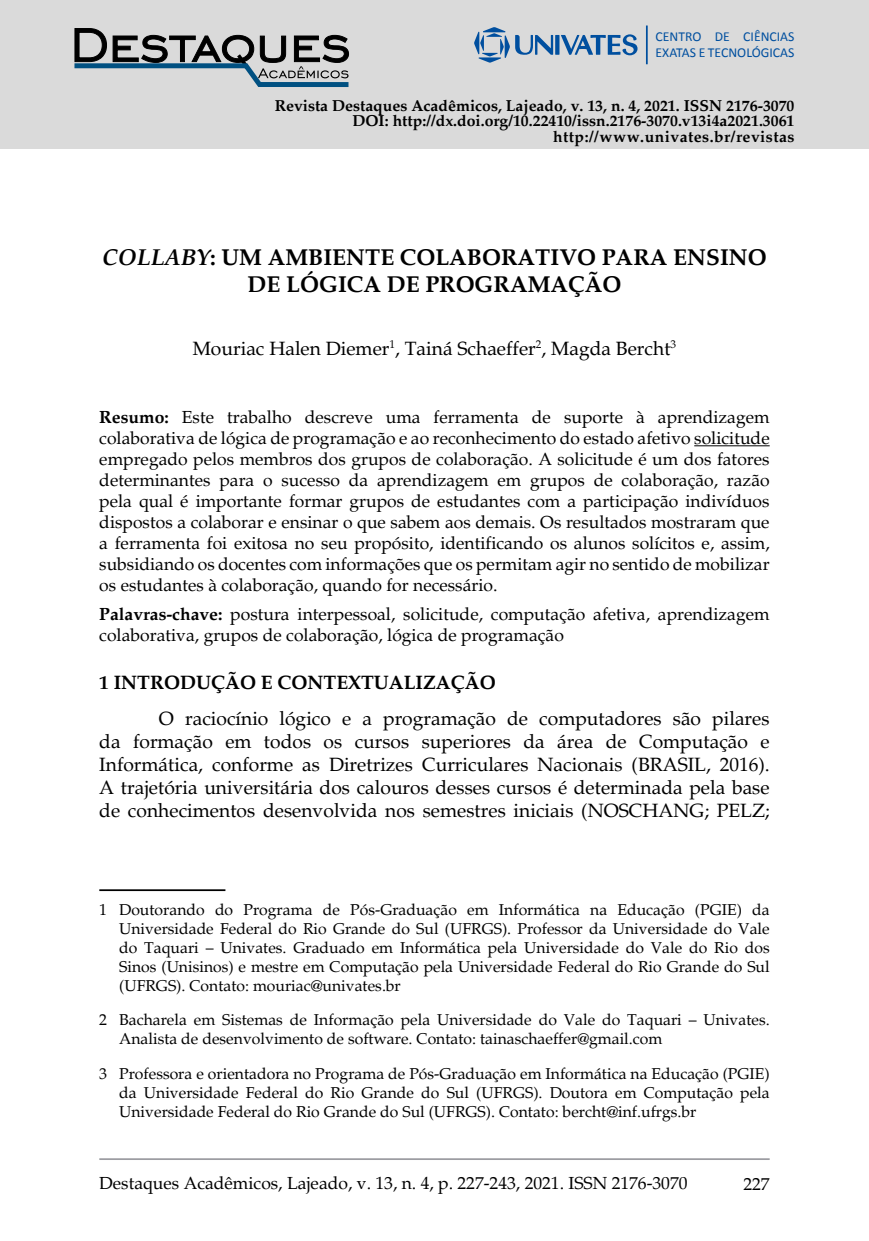
<style>
.page{position:relative;width:869px;height:1241px;background:#fff}
.page>*{position:absolute;margin:0;border:0;box-sizing:border-box;transform-origin:0 0}
.t1{font:700 22.75px/27.3px "Palatino";color:#000;text-align:center}
.t2{font:19.25px/23.1px "Palatino";color:#000;text-align:justify}
.t3{font:700 19.25px "Palatino";color:#000}
.t4{font:17.5px/21px "Palatino";color:#000;text-align:justify}
.t5{font:15.75px/18.9px "Palatino";color:#000;text-align:justify}
.t6{font:700 15.75px/15.8px "Palatino";color:#000;text-align:right}
.t7{font:13.65px/16.4px "Calibri";color:#004f9f}
.s1{font-style:italic}
.s2{font-weight:700}
</style>
<div class="page">
<hr style="left:99px;top:1157px;width:670px;height:2px;background:#9c9da2">
<div style="left:0;top:0;width:868px;height:149px;background:#dadada"></div>
<svg style="left:555px;top:35px;width:4px;height:20px"></svg>
<svg style="left:515px;top:35px;width:38px;height:20px"></svg>
<svg style="left:561px;top:34px;width:76px;height:21px"></svg>
<svg style="left:474px;top:27px;width:35px;height:36px"></svg>
<hr style="left:645px;top:25px;width:2px;height:39px;background:#004f9f">
<svg style="left:74px;top:28px;width:275px;height:59px"></svg>
<hr style="left:694px;top:445px;width:75px;height:1px;background:#000">
<hr style="left:99px;top:889px;width:126px;height:1px;background:#000">
<p class="t7" style="left:655px;top:28px;width:140px">CENTRO DE CIÊNCIAS<br>EXATAS E TECNOLÓGICAS</p>
<p class="t6" style="left:274px;top:98px;width:521px">Revista Destaques Acadêmicos, Lajeado, v. 13, n. 4, 2021. ISSN 2176-3070<br>DOI: http://dx.doi.org/10.22410/issn.2176-3070.v13i4a2021.3061 http://www.univates.br/revistas</p>
<h1 class="t1" style="left:102px;top:244px;width:665px"><span class="s1">COLLABY</span>: UM AMBIENTE COLABORATIVO PARA ENSINO<br>DE LÓGICA DE PROGRAMAÇÃO</h1>
<p class="t2" style="left:193px;top:337px;width:484px">Mouriac Halen Diemer<sup>1</sup>, Tainá Schaeffer<sup>2</sup>, Magda Bercht<sup>3</sup></p>
<p class="t4" style="left:99px;top:407px;width:671px"><span class="s2">Resumo:</span> Este trabalho descreve uma ferramenta de suporte à aprendizagem colaborativa de lógica de programação e ao reconhecimento do estado afetivo solicitude empregado pelos membros dos grupos de colaboração. A solicitude é um dos fatores determinantes para o sucesso da aprendizagem em grupos de colaboração, razão pela qual é importante formar grupos de estudantes com a participação indivíduos dispostos a colaborar e ensinar o que sabem aos demais. Os resultados mostraram que a ferramenta foi exitosa no seu propósito, identificando os alunos solícitos e, assim, subsidiando os docentes com informações que os permitam agir no sentido de mobilizar os estudantes à colaboração, quando for necessário.</p>
<p class="t4" style="left:99px;top:603px;width:671px"><span class="s2">Palavras-chave:</span> postura interpessoal, solicitude, computação afetiva, aprendizagem colaborativa, grupos de colaboração, lógica de programação</p>
<p class="t3" style="left:99px;top:670px;width:398px">1 INTRODUÇÃO E CONTEXTUALIZAÇÃO</p>
<p class="t2" style="left:99px;top:706px;width:671px;text-indent:60px">O raciocínio lógico e a programação de computadores são pilares da formação em todos os cursos superiores da área de Computação e Informática, conforme as Diretrizes Curriculares Nacionais (BRASIL, 2016).<br>A trajetória universitária dos calouros desses cursos é determinada pela base de conhecimentos desenvolvida nos semestres iniciais (NOSCHANG; PELZ;</p>
<p class="t5" style="left:119px;top:900px;width:651px;text-indent:-20px">1 Doutorando do Programa de Pós-Graduação em Informática na Educação (PGIE) da Universidade Federal do Rio Grande do Sul (UFRGS). Professor da Universidade do Vale do Taquari – Univates. Graduado em Informática pela Universidade do Vale do Rio dos Sinos (Unisinos) e mestre em Computação pela Universidade Federal do Rio Grande do Sul (UFRGS). Contato: mouriac@univates.br</p>
<p class="t5" style="left:119px;top:1010px;width:651px;text-indent:-20px">2 Bacharela em Sistemas de Informação pela Universidade do Vale do Taquari – Univates.<br>Analista de desenvolvimento de software. Contato: tainaschaeffer@gmail.com</p>
<p class="t5" style="left:119px;top:1064px;width:651px;text-indent:-20px">3 Professora e orientadora no Programa de Pós-Graduação em Informática na Educação (PGIE) da Universidade Federal do Rio Grande do Sul (UFRGS). Doutora em Computação pela Universidade Federal do Rio Grande do Sul (UFRGS). Contato: bercht@inf.ufrgs.br</p>
<p class="t4" style="left:99px;top:1172px;width:589px">Destaques Acadêmicos, Lajeado, v. 13, n. 4, p. 227-243, 2021. ISSN 2176-3070</p>
<p class="t4" style="left:743px;top:1173px;width:28px">227</p>
</div>
